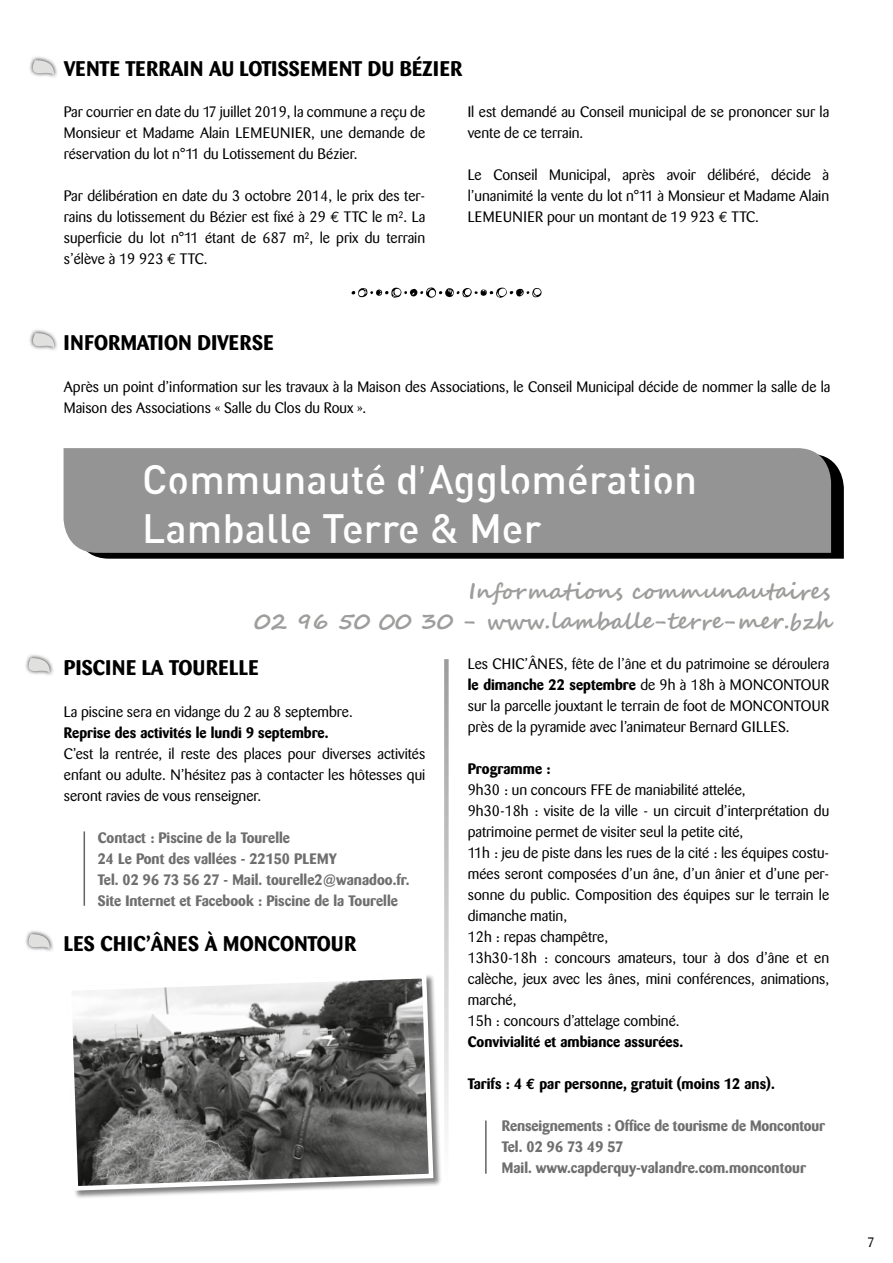
<style>
.page{position:relative;width:893px;height:1263px;background:#fff}
.page>*{position:absolute;margin:0;border:0;box-sizing:border-box;transform-origin:0 0}
.t1{font:500 40.5px/48.6px "Streetvertising";color:#fff}
.t2{font:700 22.35px/30.6px "Segoe Script";color:#9d9d9c;text-align:right}
.t3{font:700 21px "Barmeno";letter-spacing:.02em;color:#000}
.t4{font:15px/21px "Barmeno";color:#000;text-align:justify}
.t5{font:700 15px/21px "Barmeno";color:#706f6f}
.t6{font:700 15px "Barmeno";color:#000}
.t7{font:13.5px "Barmeno";color:#000}
.s1{font-family:"Euro Mono"}
.s2{font-weight:700}
</style>
<div class="page">
<svg style="left:89px;top:460px;width:755px;height:99px;background:#121212"></svg>
<div style="left:64px;top:448px;width:767px;height:105px;background:#949494"></div>
<svg style="left:421px;top:466px;width:2px;height:8px"></svg>
<svg style="left:576px;top:464px;width:7px;height:6px"></svg>
<svg style="left:373px;top:464px;width:8px;height:6px"></svg>
<svg style="left:444px;top:659px;width:5px;height:471px;background:#cdcdcd"></svg>
<div style="left:24px;top:653px;width:30px;height:25px;background:#000;opacity:.81"></div>
<svg style="left:24px;top:658px;width:30px;height:17px"></svg>
<div style="left:24px;top:929px;width:30px;height:25px;background:#000;opacity:.81"></div>
<svg style="left:24px;top:934px;width:30px;height:17px"></svg>
<hr style="left:485px;top:1120px;width:2px;height:54px;background:#646363">
<div style="left:28px;top:328px;width:31px;height:25px;background:#000;opacity:.81"></div>
<svg style="left:28px;top:333px;width:31px;height:17px"></svg>
<div style="left:28px;top:55px;width:30px;height:25px;background:#000;opacity:.81"></div>
<svg style="left:28px;top:60px;width:30px;height:17px"></svg>
<svg style="left:351px;top:287px;width:191px;height:11px"></svg>
<hr style="left:84px;top:831px;width:1px;height:75px;background:#646363">
<div style="left:67px;top:974px;width:375px;height:225px;background:#000;opacity:.5"></div>
<svg style="left:67px;top:974px;width:369px;height:219px"></svg>
<h3 class="t3" style="left:64px;top:56px;width:400px">VENTE TERRAIN AU LOTISSEMENT DU BÉZIER</h3>
<p class="t4" style="left:64px;top:101px;width:363px">Par courrier en date du 17 juillet 2019, la commune a reçu de Monsieur et Madame Alain LEMEUNIER, une demande de réservation du lot n°11 du Lotissement du Bézier.</p>
<p class="t4" style="left:64px;top:185px;width:363px">Par délibération en date du 3 octobre 2014, le prix des ter&shy;rains du lotissement du Bézier est fixé à 29 <span class="s1">€</span> TTC le m². La superficie du lot n°11 étant de 687 m², le prix du terrain s’élève à 19 923 <span class="s1">€</span> TTC.</p>
<p class="t4" style="left:468px;top:101px;width:363px">Il est demandé au Conseil municipal de se prononcer sur la vente de ce terrain.</p>
<p class="t4" style="left:468px;top:164px;width:363px">Le Conseil Municipal, après avoir délibéré, décide à l’unanimité la vente du lot n°11 à Monsieur et Madame Alain LEMEUNIER pour un montant de 19 923 <span class="s1">€</span> TTC.</p>
<h3 class="t3" style="left:64px;top:330px;width:211px">INFORMATION DIVERSE</h3>
<p class="t4" style="left:64px;top:376px;width:768px">Après un point d’information sur les travaux à la Maison des Associations, le Conseil Municipal décide de nommer la salle de la<br>Maison des Associations « Salle du Clos du Roux ».</p>
<h1 class="t1" style="left:142px;top:458px;width:556px">Communaute d Agglomeration<br>Lamballe Terre &amp; Mer</h1>
<h2 class="t2" style="left:254px;top:576px;width:577px">Informations communautaires<br>02 96 50 00 30 - www.lamballe-terre-mer.bzh</h2>
<h3 class="t3" style="left:64px;top:655px;width:196px">PISCINE LA TOURELLE</h3>
<p class="t4" style="left:64px;top:701px;width:291px">La piscine sera en vidange du 2 au 8 septembre.</p>
<p class="t6" style="left:64px;top:723px;width:266px">Reprise des activités le lundi 9 septembre.</p>
<p class="t4" style="left:64px;top:743px;width:363px">C’est la rentrée, il reste des places pour diverses activités enfant ou adulte. N’hésitez pas à contacter les hôtesses qui seront ravies de vous renseigner.</p>
<p class="t5" style="left:98px;top:827px;width:313px">Contact : Piscine de la Tourelle<br>24 Le Pont des vallées - 22150 PLEMY<br>Tel. 02 96 73 56 27 - Mail. tourelle2@wanadoo.fr.<br>Site Internet et Facebook : Piscine de la Tourelle</p>
<h3 class="t3" style="left:64px;top:931px;width:294px">LES CHIC’ÂNES À MONCONTOUR</h3>
<p class="t4" style="left:468px;top:654px;width:363px">Les CHIC’ÂNES, fête de l’âne et du patrimoine se déroulera <span class="s2">le dimanche 22 septembre</span> de 9h à 18h à MONCONTOUR sur la parcelle jouxtant le terrain de foot de MONCONTOUR près de la pyramide avec l’animateur Bernard GILLES.</p>
<p class="t6" style="left:468px;top:760px;width:84px">Programme :</p>
<p class="t4" style="left:468px;top:780px;width:363px;text-align:left">9h30 : un concours FFE de maniabilité attelée,<br>9h30-18h : visite de la ville - un circuit d’interprétation du patrimoine permet de visiter seul la petite cité,<br>11h : jeu de piste dans les rues de la cité : les équipes costu&shy;mées seront composées d’un âne, d’un ânier et d’une per&shy;sonne du public. Composition des équipes sur le terrain le dimanche matin,<br>12h : repas champêtre,<br>13h30-18h : concours amateurs, tour à dos d’âne et en calèche, jeux avec les ânes, mini conférences, animations, marché,<br>15h : concours d’attelage combiné.</p>
<p class="t6" style="left:468px;top:1033px;width:217px">Convivialité et ambiance assurées.</p>
<p class="t6" style="left:468px;top:1075px;width:308px">Tarifs : 4 <span class="s1">€</span> par personne, gratuit (moins 12 ans).</p>
<p class="t5" style="left:502px;top:1115px;width:325px">Renseignements : Office de tourisme de Moncontour<br>Tel. 02 96 73 49 57<br>Mail. www.capderquy-valandre.com.moncontour</p>
<p class="t7" style="left:867px;top:1234px;width:9px">7</p>
</div>
